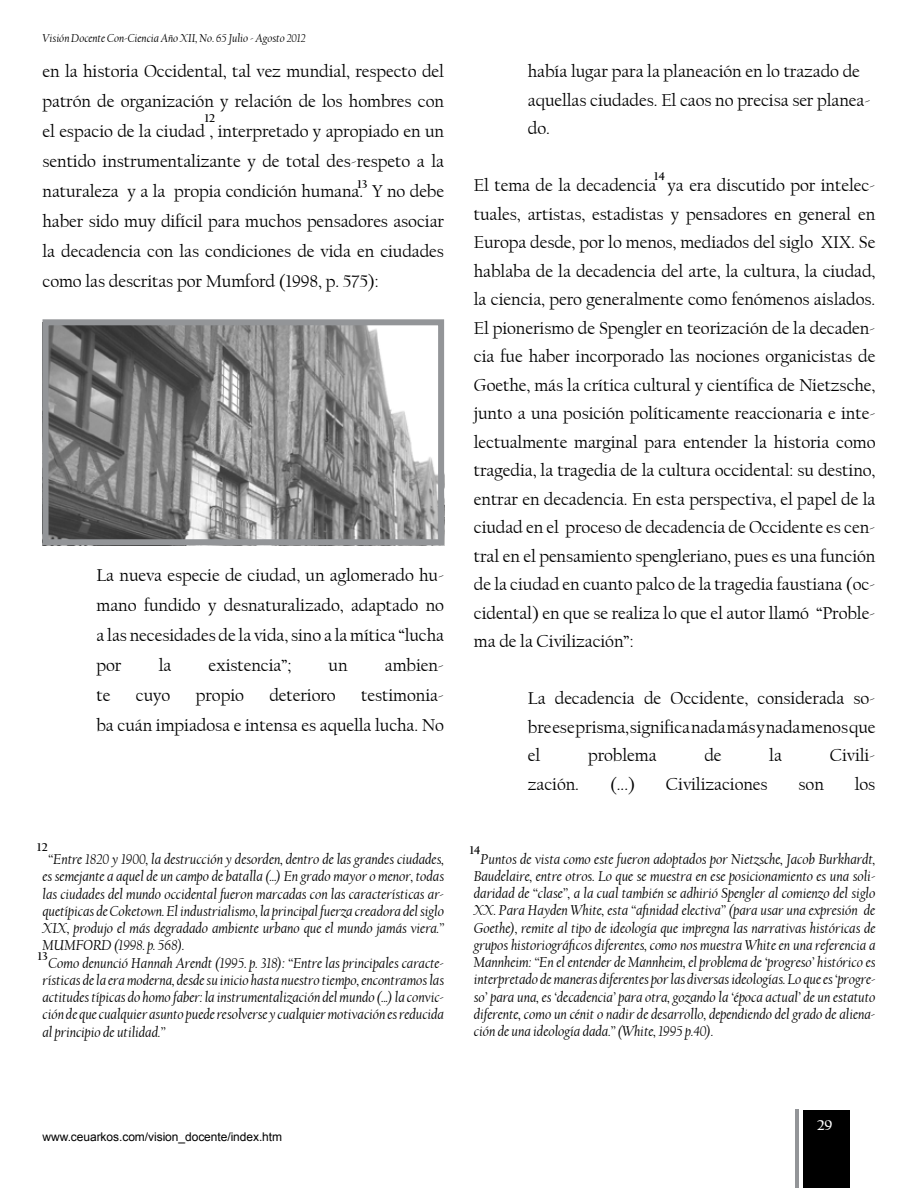
<style>
.page{position:relative;width:918px;height:1188px;background:#fff}
.page>*{position:absolute;margin:0;border:0;box-sizing:border-box;transform-origin:0 0}
.t1{font:18px/28.5px "Californian FB";letter-spacing:-.005em;color:#000;text-align:justify}
.t2{font:italic 15px/17.2px "Californian FB";letter-spacing:-.005em;color:#000;text-align:justify}
.t3{font:700 15px "Californian FB";color:#fff}
.t4{font:italic 12px "Californian FB";letter-spacing:-.005em;color:#000}
.t5{font:12px "Arial";letter-spacing:-.005em;color:#000}
.t6{font:700 12px "Californian FB";letter-spacing:-.005em;color:#000}
</style>
<div class="page">
<div style="left:803px;top:1110px;width:46px;height:78px;background:#000"></div>
<hr style="left:796px;top:1110px;width:3px;height:78px;background:#939598">
<img style="left:50px;top:326px;width:387px;height:212px">
<div style="left:43px;top:319px;width:401px;height:226px;border:6px solid #939598"></div>
<p class="t4" style="left:43px;top:31px;width:265px">Visión Docente Con-Ciencia Año XII, No. 65 Julio - Agosto 2012</p>
<p class="t1" style="left:43px;top:57px;width:403px;line-height:30px">en la historia Occidental, tal vez mundial, respecto del patrón de organización y relación de los hombres con el espacio de la ciudad , interpretado y apropiado en un sentido instrumentalizante y de total des-respeto a la naturaleza y a la propia condición humana. Y no debe haber sido muy difícil para muchos pensadores asociar la decadencia con las condiciones de vida en ciudades como las descritas por Mumford (1998, p. 575):</p>
<p class="t1" style="left:528px;top:57px;width:344px;text-align:left">había lugar para la planeación en lo trazado de aquellas ciudades. El caos no precisa ser planea&shy;do.</p>
<p class="t6" style="left:205px;top:112px;width:12px">12</p>
<p class="t6" style="left:654px;top:170px;width:12px">14</p>
<p class="t1" style="left:474px;top:171px;width:403px">El tema de la decadencia ya era discutido por intelec&shy;tuales, artistas, estadistas y pensadores en general en Europa desde, por lo menos, mediados del siglo XIX. Se hablaba de la decadencia del arte, la cultura, la ciudad, la ciencia, pero generalmente como fenómenos aislados.<br>El pionerismo de Spengler en teorización de la decaden&shy;cia fue haber incorporado las nociones organicistas de Goethe, más la crítica cultural y científica de Nietzsche, junto a una posición políticamente reaccionaria e inte&shy;lectualmente marginal para entender la historia como tragedia, la tragedia de la cultura occidental: su destino, entrar en decadencia. En esta perspectiva, el papel de la ciudad en el proceso de decadencia de Occidente es cen&shy;tral en el pensamiento spengleriano, pues es una función de la ciudad en cuanto palco de la tragedia faustiana (oc&shy;cidental) en que se realiza lo que el autor llamó “Proble&shy;ma de la Civilización”:</p>
<p class="t6" style="left:357px;top:177px;width:12px">13</p>
<p class="t1" style="left:97px;top:560px;width:349px;line-height:30px">La nueva especie de ciudad, un aglomerado hu&shy;mano fundido y desnaturalizado, adaptado no a las necesidades de la vida, sino a la mítica “lucha por</p>
<p class="t1" style="left:159px;top:651px;width:14px">la</p>
<p class="t1" style="left:209px;top:651px;width:84px">existencia”;</p>
<p class="t1" style="left:329px;top:651px;width:21px">un</p>
<p class="t1" style="left:385px;top:651px;width:61px">ambien-</p>
<p class="t1" style="left:97px;top:681px;width:15px">te</p>
<p class="t1" style="left:136px;top:681px;width:36px">cuyo</p>
<p class="t1" style="left:196px;top:681px;width:50px">propio</p>
<p class="t1" style="left:269px;top:681px;width:68px">deterioro</p>
<p class="t1" style="left:97px;top:680px;width:349px;line-height:30px;text-align:right">testimonia-<br>ba cuán impiadosa e intensa es aquella lucha. No</p>
<p class="t1" style="left:528px;top:684px;width:349px">La decadencia de Occidente, considerada so&shy;bre ese prisma, significa nada más y nada menos que el</p>
<p class="t1" style="left:588px;top:741px;width:70px">problema</p>
<p class="t1" style="left:704px;top:741px;width:19px">de</p>
<p class="t1" style="left:769px;top:741px;width:14px">la</p>
<p class="t1" style="left:830px;top:741px;width:47px">Civili-</p>
<p class="t1" style="left:528px;top:770px;width:53px">zación.</p>
<p class="t1" style="left:610px;top:770px;width:27px">(...)</p>
<p class="t1" style="left:666px;top:770px;width:103px">Civilizaciones</p>
<p class="t1" style="left:799px;top:770px;width:27px">son</p>
<p class="t1" style="left:855px;top:770px;width:22px">los</p>
<p class="t6" style="left:37px;top:840px;width:12px">12</p>
<p class="t2" style="left:48px;top:851px;width:397px">“Entre 1820 y 1900, la destrucción y desorden, dentro de las grandes ciudades,</p>
<p class="t2" style="left:43px;top:868px;width:403px">es semejante a aquel de un campo de batalla (...) En grado mayor o menor, todas</p>
<p class="t2" style="left:43px;top:885px;width:403px">las ciudades del mundo occidental fueron marcadas con las características ar-</p>
<p class="t2" style="left:43px;top:903px;width:403px">quetípicas de Coketown. El industrialismo, la principal fuerza creadora del siglo</p>
<p class="t2" style="left:43px;top:920px;width:403px">XIX, produjo el más degradado ambiente urbano que el mundo jamás viera.”</p>
<p class="t2" style="left:43px;top:937px;width:144px">MUMFORD (1998. p. 568).</p>
<p class="t2" style="left:49px;top:954px;width:397px">Como denunció Hannah Arendt (1995. p. 318): “Entre las principales caracte-</p>
<p class="t2" style="left:43px;top:972px;width:403px">rísticas de la era moderna, desde su inicio hasta nuestro tiempo, encontramos las</p>
<p class="t2" style="left:43px;top:989px;width:403px">actitudes típicas do homo faber: la instrumentalización del mundo (...) la convic-</p>
<p class="t2" style="left:43px;top:1006px;width:403px">ción de que cualquier asunto puede resolverse y cualquier motivación es reducida</p>
<p class="t2" style="left:43px;top:1023px;width:124px">al principio de utilidad.”</p>
<p class="t6" style="left:38px;top:949px;width:12px">13</p>
<p class="t6" style="left:470px;top:844px;width:12px">14</p>
<p class="t2" style="left:474px;top:850px;width:403px;text-indent:7px">Puntos de vista como este fueron adoptados por Nietzsche, Jacob Burkhardt, Baudelaire, entre otros. Lo que se muestra en ese posicionamiento es una soli&shy;daridad de “clase”, a la cual también se adhirió Spengler al comienzo del siglo XX. Para Hayden White, esta “afinidad electiva” (para usar una expresión de Goethe), remite al tipo de ideología que impregna las narrativas históricas de grupos historiográficos diferentes, como nos muestra White en una referencia a Mannheim: “En el entender de Mannheim, el problema de ‘progreso’ histórico es interpretado de maneras diferentes por las diversas ideologías. Lo que es ‘progre&shy;so’ para una, es ‘decadencia’ para otra, gozando la ‘época actual’ de un estatuto diferente, como un cénit o nadir de desarrollo, dependiendo del grado de aliena&shy;ción de una ideología dada.” (White, 1995 p.40).</p>
<p class="t5" style="left:43px;top:1129px;width:241px">www.ceuarkos.com/vision_docente/index.htm</p>
<p class="t3" style="left:817px;top:1117px;width:17px">29</p>
</div>
